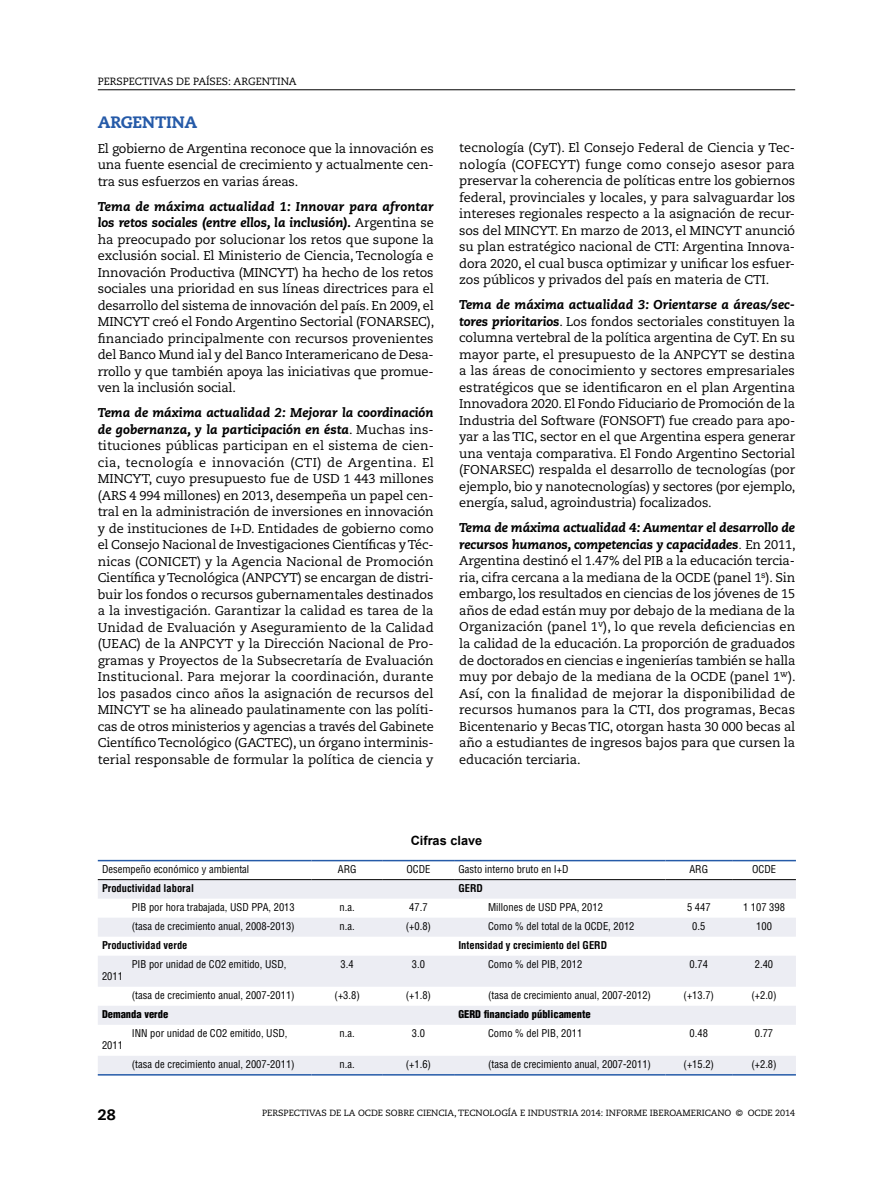
<style>
.page{position:relative;width:893px;height:1191px;background:#fff}
.page>*{position:absolute;margin:0;border:0;box-sizing:border-box;transform-origin:0 0}
.t1{font:800 16.5px "Caecilia LT Std";letter-spacing:-.01em;color:#255aa8}
.t2{font:800 15px "Caecilia LT Std";color:#000}
.t3{font:12.75px/16.5px "Caecilia LT Std";letter-spacing:-.01em;color:#000;text-align:justify}
.t4{font:700 12.75px "Arial";color:#000}
.t5{font:condensed 10.5px "Helvetica";color:#000}
.t6{font:700 condensed 10.5px "Helvetica";color:#000}
.t7{font:900 condensed 10.5px "Helvetica";color:#000}
.t8{font:10.5px "Caecilia LT Std";color:#000}
.t9{font:9px "Caecilia LT Std";color:#000}
.s1{font-weight:800;font-style:italic}
.s2{font-style:italic}
</style>
<div class="page">
<hr style="left:98px;top:89px;width:697px;height:1px;background:#000">
<svg style="left:98px;top:880px;width:698px;height:194px;fill:#ecedf3"></svg>
<hr style="left:98px;top:860px;width:214px;height:1px;background:#255aa8">
<hr style="left:312px;top:860px;width:71px;height:1px;background:#255aa8">
<hr style="left:383px;top:860px;width:71px;height:1px;background:#255aa8">
<hr style="left:454px;top:860px;width:211px;height:1px;background:#255aa8">
<hr style="left:665px;top:860px;width:67px;height:1px;background:#255aa8">
<hr style="left:732px;top:860px;width:64px;height:1px;background:#255aa8">
<hr style="left:98px;top:879px;width:214px;height:1px;background:#000">
<hr style="left:312px;top:879px;width:71px;height:1px;background:#000">
<hr style="left:383px;top:879px;width:71px;height:1px;background:#000">
<hr style="left:454px;top:879px;width:211px;height:1px;background:#000">
<hr style="left:665px;top:879px;width:67px;height:1px;background:#000">
<hr style="left:732px;top:879px;width:64px;height:1px;background:#000">
<hr style="left:98px;top:1074px;width:214px;height:1px;background:#255aa8">
<hr style="left:312px;top:1074px;width:71px;height:1px;background:#255aa8">
<hr style="left:383px;top:1074px;width:71px;height:1px;background:#255aa8">
<hr style="left:454px;top:1074px;width:211px;height:1px;background:#255aa8">
<hr style="left:665px;top:1074px;width:67px;height:1px;background:#255aa8">
<hr style="left:732px;top:1074px;width:64px;height:1px;background:#255aa8">
<p class="t8" style="left:98px;top:75px;width:200px">Perspectivas de países: argentina</p>
<p class="t1" style="left:98px;top:111px;width:101px">ARGENTINA</p>
<p class="t3" style="left:98px;top:140px;width:337px">El gobierno de Argentina reconoce que la innovación es una fuente esencial de crecimiento y actualmente cen&shy;tra sus esfuerzos en varias áreas.</p>
<p class="t3" style="left:98px;top:198px;width:338px"><span class="s1">Tema de máxima actualidad 1: Innovar para afrontar los retos sociales (entre ellos, la inclusión).</span> Argentina se ha preocupado por solucionar los retos que supone la exclusión social. El Ministerio de Ciencia, Tecnología e Innovación Productiva (MINCYT) ha hecho de los retos sociales una prioridad en sus líneas directrices para el desarrollo del sistema de innovación del país. En 2009, el MINCYT creó el Fondo Argentino Sectorial (FONAR</p>
<p class="t3" style="left:98px;top:314px;width:338px;text-indent:306px">SEC), financiado principalmente con recursos provenientes del Banco Mund ial y del Banco Interamericano de Desa&shy;rrollo y que también apoya las iniciativas que promue&shy;ven la inclusión social.</p>
<p class="t3" style="left:98px;top:405px;width:338px"><span class="s1">Tema de máxima actualidad 2: Mejorar la coordinación de gobernanza, y la participación en ésta</span>. Muchas ins&shy;tituciones públicas participan en el sistema de cien&shy;cia, tecnología e innovación (CTI) de Argentina. El MINCYT, cuyo presupuesto fue de USD 1 443 millones (ARS 4 994 millones) en 2013, desempeña un papel cen&shy;tral en la administración de inversiones en innovación y de instituciones de I+D. Entidades de gobierno como el Consejo Nacional de Investigaciones Científicas y Téc&shy;nicas (CONICE</p>
<p class="t3" style="left:98px;top:553px;width:338px;text-indent:91px">T) y la Agencia Nacional de Promoción Científica y Tecnológica (ANPCYT) se encargan de distri&shy;buir los fondos o recursos gubernamentales destinados a la investigación. Garantizar la calidad es tarea de la Unidad de Evaluación y Aseguramiento de la Calidad (UEAC</p>
<p class="t3" style="left:98px;top:636px;width:338px;text-indent:39px">) de la AN PCYT y la Dirección Nacional de Pro&shy;gramas y Proyectos de la Subsecretaría de Evaluación Institucional. Para mejorar la coordinación, durante los pasados cinco años la asignación de recursos del MINCYT se ha alineado paulatinamente con las políti&shy;cas de otros ministerios y agencias a través del Gabinete Científico Tecnológico (GACTEC), un órgano interminis&shy;terial responsable de formular la política de ciencia y</p>
<p class="t3" style="left:459px;top:140px;width:337px">tecnología (CyT). El Consejo Federal de Ciencia y Tec&shy;nología (COFEC</p>
<p class="t3" style="left:459px;top:156px;width:338px;text-indent:99px">YT) funge como consejo asesor para preservar la coherencia de políticas entre los gobiernos federal, provinciales y locales, y para salvaguardar los intereses regionales respecto a la asignación de recur&shy;sos del MINCYT. En marzo de 2013, el MINCYT anunció su plan estratégico nacional de CTI: Argentina Innova&shy;dora 2020, el cual busca optimizar y unificar los esfuer&shy;zos públicos y privados del país en materia de CTI.</p>
<p class="t3" style="left:459px;top:297px;width:337px"><span class="s1">Tema de máxima actualidad 3: Orientarse a áreas/sec&shy;tores prioritarios</span>. Los fondos sectoriales constituyen la columna vertebral de la política argentina de CyT. En su mayor parte, el presupuesto de la ANPCYT se destina a las áreas de conocimiento y sectores empresariales estratégicos que se identificaron en el plan Argentina Innovadora 2020. El Fondo Fiduciario de Promoción de la Industria del Software (FON</p>
<p class="t3" style="left:459px;top:412px;width:337px;text-indent:170px">SOFT) fue creado para apo&shy;yar a las TIC , sector en el que Argentina espera generar una ventaja comparativa. El Fondo Argentino Sectorial (FONAR</p>
<p class="t3" style="left:459px;top:462px;width:338px;text-indent:48px">SEC) respalda el desarrollo de tecnologías (por ejemplo, bio y nanotecnologías) y sectores (por ejemplo, energía, salud, agroindustria) focalizados.</p>
<p class="t3" style="left:459px;top:520px;width:338px;text-align:left"><span class="s1">Tema de máxima actualidad 4: Aumentar el desarrollo de recursos humanos, competencias y capacidades</span><span class="s2">.</span> En 2011, Argentina destinó el 1.47% del PIB a la educación tercia&shy;ria, cifra cercana a la mediana de la OCDE (panel 1<sup>s</sup>). Sin embargo, los resultados en ciencias de los jóvenes de 15 años de edad están muy por debajo de la mediana de la Organización (panel 1<sup>v</sup>), lo que revela deficiencias en la calidad de la educación. La proporción de graduados de doctorados en ciencias e ingenierías también se halla muy por debajo de la mediana de la OCDE (panel 1<sup>w</sup>).<br>Así, con la finalidad de mejorar la disponibilidad de recursos humanos para la CTI, dos programas, Becas Bicentenario y Becas TIC , otorgan hasta 30 000 becas al año a estudiantes de ingresos bajos para que cursen la educación terciaria.</p>
<p class="t4" style="left:411px;top:832px;width:73px">Cifras clave</p>
<p class="t5" style="left:102px;top:863px;width:149px">Desempeño económico y ambiental</p>
<p class="t5" style="left:338px;top:863px;width:20px">ARG</p>
<p class="t5" style="left:406px;top:863px;width:25px">OCDE</p>
<p class="t5" style="left:458px;top:863px;width:112px">Gasto interno bruto en I+D</p>
<p class="t5" style="left:689px;top:863px;width:20px">ARG</p>
<p class="t5" style="left:752px;top:863px;width:25px">OCDE</p>
<p class="t6" style="left:102px;top:882px;width:93px">Productividad laboral</p>
<p class="t6" style="left:458px;top:882px;width:26px">GERD</p>
<p class="t5" style="left:132px;top:901px;width:164px">PIB por hora trabajada, USD PPA, 2013</p>
<p class="t5" style="left:340px;top:901px;width:17px">n.a.</p>
<p class="t5" style="left:409px;top:901px;width:20px">47.7</p>
<p class="t5" style="left:488px;top:901px;width:116px">Millones de USD PPA, 2012</p>
<p class="t5" style="left:687px;top:901px;width:25px">5 447</p>
<p class="t5" style="left:743px;top:901px;width:43px">1 107 398</p>
<p class="t5" style="left:132px;top:920px;width:164px">(tasa de crecimiento anual, 2008-2013)</p>
<p class="t5" style="left:340px;top:920px;width:17px">n.a.</p>
<p class="t5" style="left:406px;top:920px;width:27px">(+0.8)</p>
<p class="t5" style="left:488px;top:920px;width:148px">Como % del total de la OCDE, 2012</p>
<p class="t5" style="left:692px;top:920px;width:15px">0.5</p>
<p class="t5" style="left:756px;top:920px;width:17px">100</p>
<p class="t6" style="left:102px;top:939px;width:87px">Productividad verde</p>
<p class="t6" style="left:458px;top:939px;width:150px">Intensidad y crecimiento del GERD</p>
<p class="t5" style="left:132px;top:958px;width:156px">PIB por unidad de CO2 emitido, USD,</p>
<p class="t5" style="left:102px;top:970px;width:22px">2011</p>
<p class="t5" style="left:341px;top:958px;width:15px">3.4</p>
<p class="t5" style="left:412px;top:958px;width:15px">3.0</p>
<p class="t5" style="left:488px;top:958px;width:96px">Como % del PIB, 2012</p>
<p class="t5" style="left:690px;top:958px;width:20px">0.74</p>
<p class="t5" style="left:755px;top:958px;width:20px">2.40</p>
<p class="t5" style="left:132px;top:989px;width:164px">(tasa de crecimiento anual, 2007-2011)</p>
<p class="t5" style="left:334px;top:989px;width:27px">(+3.8)</p>
<p class="t5" style="left:406px;top:989px;width:27px">(+1.8)</p>
<p class="t5" style="left:488px;top:989px;width:164px">(tasa de crecimiento anual, 2007-2012)</p>
<p class="t5" style="left:683px;top:989px;width:32px">(+13.7)</p>
<p class="t5" style="left:751px;top:989px;width:27px">(+2.0)</p>
<p class="t7" style="left:102px;top:1008px;width:68px">Demanda verde</p>
<p class="t7" style="left:458px;top:1008px;width:134px">GERD financiado públicamente</p>
<p class="t5" style="left:132px;top:1027px;width:157px">INN por unidad de CO2 emitido, USD,</p>
<p class="t5" style="left:102px;top:1039px;width:22px">2011</p>
<p class="t5" style="left:340px;top:1027px;width:17px">n.a.</p>
<p class="t5" style="left:412px;top:1027px;width:15px">3.0</p>
<p class="t5" style="left:488px;top:1027px;width:96px">Como % del PIB, 2011</p>
<p class="t5" style="left:690px;top:1027px;width:20px">0.48</p>
<p class="t5" style="left:755px;top:1027px;width:20px">0.77</p>
<p class="t2" style="left:98px;top:1105px;width:19px">28</p>
<p class="t5" style="left:132px;top:1058px;width:164px">(tasa de crecimiento anual, 2007-2011)</p>
<p class="t5" style="left:340px;top:1058px;width:17px">n.a.</p>
<p class="t5" style="left:406px;top:1058px;width:27px">(+1.6)</p>
<p class="t5" style="left:488px;top:1058px;width:164px">(tasa de crecimiento anual, 2007-2011)</p>
<p class="t5" style="left:683px;top:1058px;width:32px">(+15.2)</p>
<p class="t5" style="left:751px;top:1058px;width:27px">(+2.8)</p>
<p class="t9" style="left:262px;top:1107px;width:110px">Perspectivas de la OCDE</p>
<p class="t9" style="left:385px;top:1107px;width:271px">sobre ciencia, tecnología e industria 2014: INFORME IBER</p>
<p class="t9" style="left:669px;top:1107px;width:28px">OAMERICAN</p>
<p class="t9" style="left:725px;top:1107px;width:37px">O©OCDE</p>
<p class="t9" style="left:775px;top:1107px;width:22px">2014</p>
</div>
